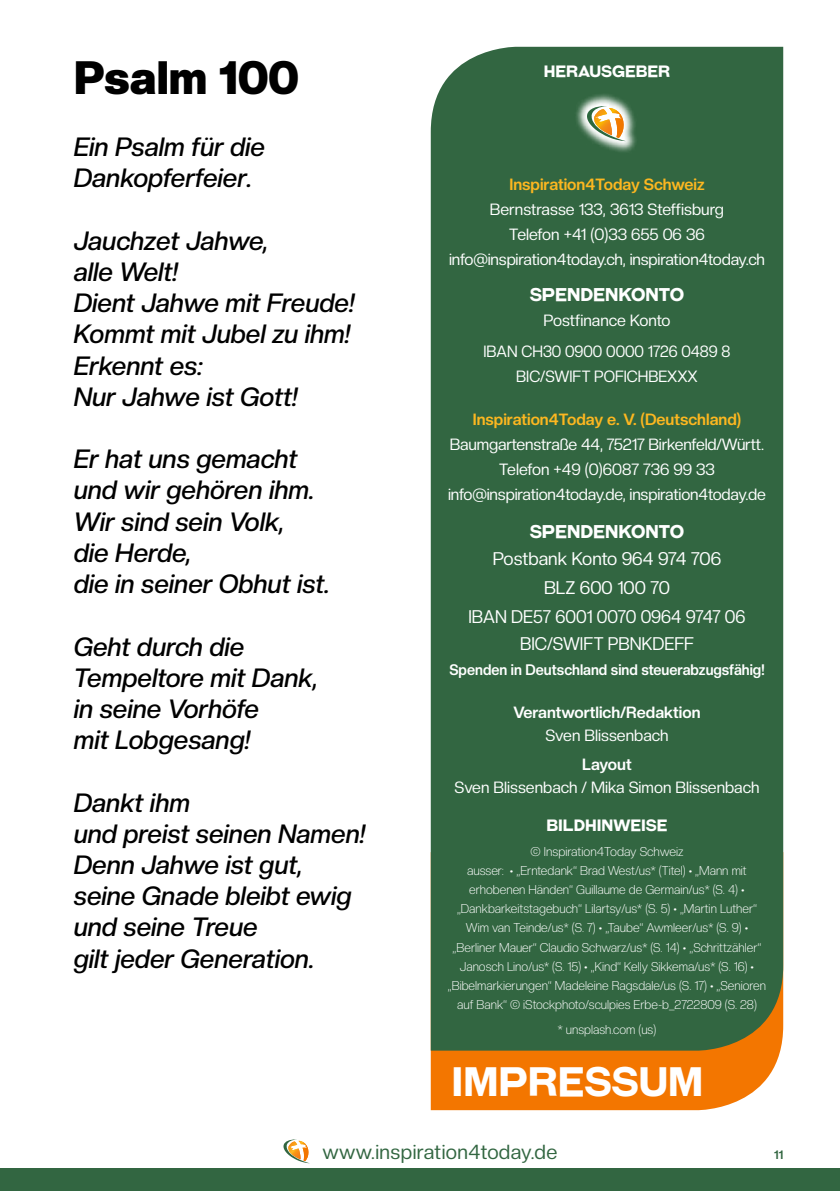
<style>
.page{position:relative;width:840px;height:1191px;background:#fff}
.page>*{position:absolute;margin:0;border:0;box-sizing:border-box;transform-origin:0 0}
.t1{font:900 46px "Creato Display";color:#000}
.t2{font:700 40px "Galderglynn Titling Rg";color:#fff}
.t3{font:italic 500 26px/31.2px "Creato Display";color:#000}
.t4{font:20px "Creato Display";letter-spacing:.02em;color:#326641}
.t5{font:18px/28.8px "Creato Display";color:#fff;text-align:center}
.t6{font:700 18px "Galderglynn Titling Rg";color:#fff}
.t7{font:18px "Creato Display";color:#fff;scale:.95 1}
.t8{font:16px/24.8px "Creato Display";letter-spacing:-.01em;color:#fff;text-align:center}
.t9{font:700 16px "Creato Display";color:#fdb720}
.t10{font:700 16px "Creato Display";color:#fff}
.t11{font:700 16px "Galderglynn Titling Rg";color:#fff}
.t12{font:16px "Creato Display";letter-spacing:-.01em;color:#fff;scale:.95 1}
.t13{font:700 15px "Creato Display";color:#fff;scale:.95 1}
.t14{font:300 12.4px/19.2px "Creato Display";color:#fff;text-align:center}
.t15{font:700 12px "Creato Display";color:#326641}
</style>
<div class="page">
<svg style="left:283px;top:1139px;width:26px;height:24px"></svg>
<div style="left:0;top:1168px;width:839px;height:23px;background:#326641"></div>
<svg style="left:430px;top:1050px;width:351px;height:60px;fill:#f37600"></svg>
<div style="left:430px;top:47px;width:352px;height:1003px;background:#326641"></div>
<svg style="left:573px;top:93px;width:64px;height:61px"></svg>
<svg style="left:586px;top:106px;width:39px;height:35px"></svg>
<h1 class="t1" style="left:74px;top:50px;width:226px">Psalm 100</h1>
<h3 class="t3" style="left:74px;top:131px;width:193px">Ein Psalm für die<br>Dankopferfeier.</h3>
<h3 class="t3" style="left:74px;top:224px;width:282px">Jauchzet Jahwe,<br>alle Welt!<br>Dient Jahwe mit Freude!<br>Kommt mit Jubel zu ihm!<br>Erkennt es:<br>Nur Jahwe ist Gott!</h3>
<h3 class="t3" style="left:74px;top:443px;width:257px">Er hat uns gemacht und wir gehören ihm.<br>Wir sind sein Volk,<br>die Herde,<br>die in seiner Obhut ist.</h3>
<h3 class="t3" style="left:74px;top:630px;width:246px">Geht durch die<br>Tempeltore mit Dank, in seine Vorhöfe<br>mit Lobgesang!</h3>
<h3 class="t3" style="left:74px;top:786px;width:293px">Dankt ihm<br>und preist seinen Namen!<br>Denn Jahwe ist gut, seine Gnade bleibt ewig und seine Treue<br>gilt jeder Generation.</h3>
<p class="t11" style="left:543px;top:61px;width:128px">HERAUSGEBER</p>
<p class="t9" style="left:509px;top:175px;width:196px">Inspiration4Today Schweiz</p>
<p class="t8" style="left:449px;top:197px;width:317px">Bernstrasse 133, 3613 Steffisburg<br>Telefon +41 (0)33 655 06 36 info@inspiration4today.ch, inspiration4today.ch</p>
<h3 class="t6" style="left:529px;top:284px;width:156px">SPENDENKONTO</h3>
<p class="t8" style="left:483px;top:305px;width:248px;line-height:30.8px">Postfinance Konto<br>IBAN CH30 0900 0000 1726 0489 8</p>
<p class="t12" style="left:516px;top:367px;width:192px">BIC/SWIFT POFICHBEXXX</p>
<p class="t9" style="left:472px;top:410px;width:270px">Inspiration4Today e. V. (Deutschland)</p>
<p class="t8" style="left:448px;top:432px;width:319px">Baumgartenstraße 44, 75217 Birkenfeld/Württ.<br>Telefon +49 (0)6087 736 99 33 info@inspiration4today.de, inspiration4today.de</p>
<h3 class="t6" style="left:529px;top:521px;width:156px">SPENDENKONTO</h3>
<h3 class="t5" style="left:468px;top:544px;width:278px">Postbank Konto 964 974 706<br>BLZ 600 100 70<br>IBAN DE57 6001 0070 0964 9747 06</h3>
<h3 class="t7" style="left:520px;top:633px;width:184px">BIC/SWIFT PBNKDEFF</h3>
<p class="t13" style="left:449px;top:660px;width:333px">Spenden in Deutschland sind steuerabzugsfähig!</p>
<p class="t10" style="left:513px;top:702px;width:189px">Verantwortlich/Redaktion</p>
<p class="t8" style="left:545px;top:722px;width:125px">Sven Blissenbach</p>
<p class="t10" style="left:582px;top:754px;width:51px">Layout</p>
<p class="t8" style="left:454px;top:774px;width:306px">Sven Blissenbach / Mika Simon Blissenbach</p>
<p class="t11" style="left:546px;top:816px;width:122px">BILDHINWEISE</p>
<p class="t14" style="left:447px;top:841px;width:319px">© Inspiration4Today Schweiz<br>ausser: • „Erntedank“ Brad West/us* (Titel) • „Mann mit erhobenen Händen“ Guillaume de Germain/us* (S. 4) • „Dankbarkeitstagebuch“ Lilartsy/us* (S. 5) • „Martin Luther“ Wim van Teinde/us* (S. 7) • „Taube“ Awmleer/us* (S. 9) • „Berliner Mauer“ Claudio Schwarz/us* (S. 14) • „Schrittzähler“ Janosch Lino/us* (S. 15) • „Kind“ Kelly Sikkema/us* (S. 16) • „Bibelmarkierungen“ Madeleine Ragsdale/us (S. 17) • „Senioren auf Bank“ © iStockphoto/sculpies Erbe-b_2722809 (S. 28)</p>
<p class="t14" style="left:557px;top:1019px;width:100px">* unsplash.com (us)</p>
<h2 class="t2" style="left:451px;top:1057px;width:253px">IMPRESSUM</h2>
<h3 class="t4" style="left:322px;top:1139px;width:236px">www.inspiration4today.de</h3>
<p class="t15" style="left:773px;top:1147px;width:11px">11</p>
</div>
